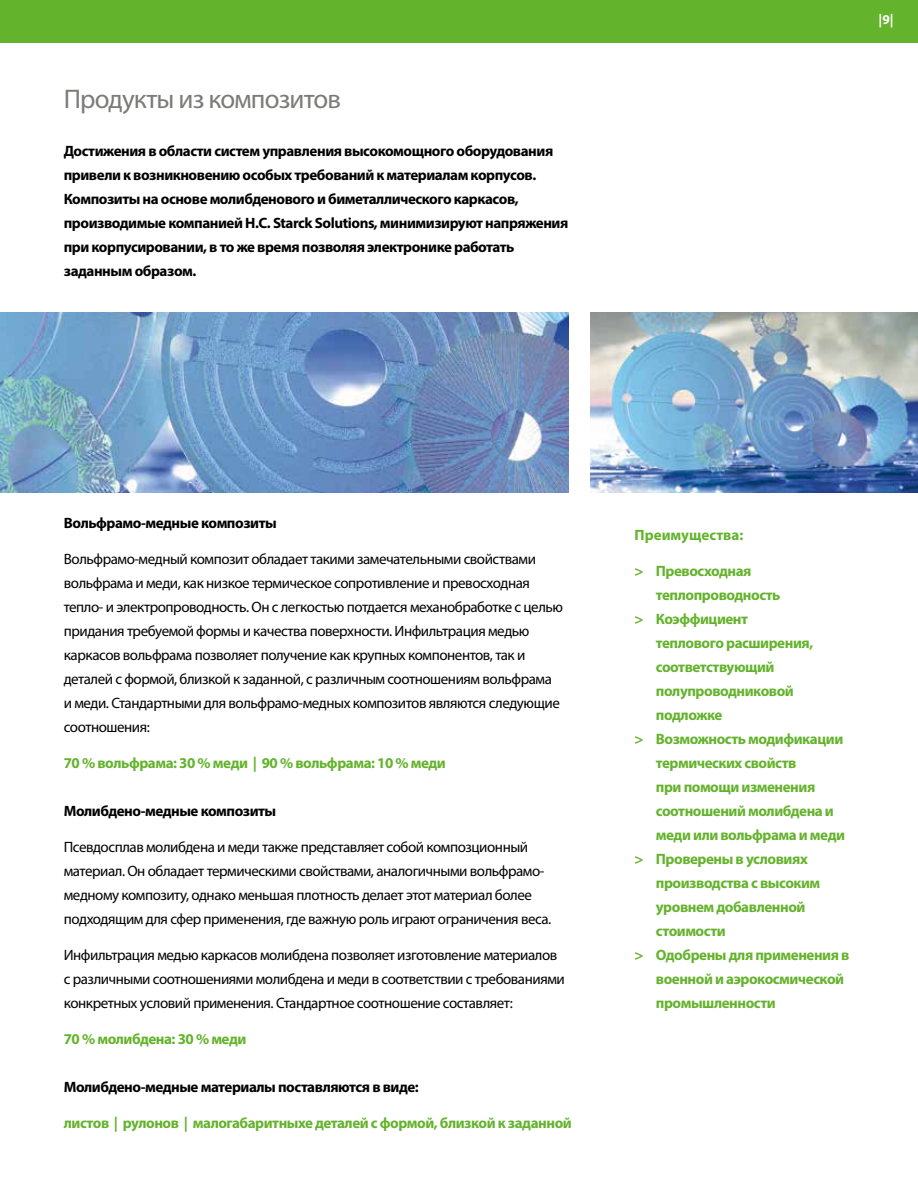
<style>
.page{position:relative;width:918px;height:1188px;background:#fff}
.page>*{position:absolute;margin:0;border:0;box-sizing:border-box;transform-origin:0 0}
.t1{font:27px "Myriad Pro";letter-spacing:-.03em;color:#7b7b7a}
.t2{font:15px/24px "Myriad Pro";letter-spacing:-.03em;color:#000}
.t3{font:700 15px "Myriad Pro";letter-spacing:-.03em;color:#64b32c}
.t4{font:700 15px/24px "Myriad Pro";letter-spacing:-.03em;color:#000}
.t5{font:700 15px "Myriad Pro";color:#64b32c}
.t6{font:700 13.5px "Myriad Pro";color:#fff}
</style>
<div class="page">
<img style="left:1px;top:312px;width:568px;height:180px">
<img style="left:0;top:312px;width:1px;height:180px">
<div style="left:0;top:0;width:918px;height:43px;background:#64b32c"></div>
<img style="left:591px;top:312px;width:327px;height:180px">
<h1 class="t1" style="left:64px;top:82px;width:279px">Продукты из композитов</h1>
<p class="t4" style="left:64px;top:138px;width:506px">Достижения в области систем управления высокомощного оборудования привели к возникновению особых требований к материалам корпусов.<br>Композиты на основе молибденового и биметаллического каркасов, производимые компанией H.C. Starck Solutions, минимизируют напряжения при корпусировании, в то же время позволяя электронике работать заданным образом.</p>
<p class="t6" style="left:879px;top:11px;width:17px">|9|</p>
<p class="t4" style="left:64px;top:510px;width:214px">Вольфрамо-медные композиты</p>
<p class="t2" style="left:64px;top:547px;width:501px">Вольфрамо-медный композит обладает такими замечательными свойствами вольфрама и меди, как низкое термическое сопротивление и превосходная тепло- и электропроводность. Он с легкостью потдается механобработке с целью придания требуемой формы и качества поверхности. Инфильтрация медью каркасов вольфрама позволяет получение как крупных компонентов, так и деталей с формой, близкой к заданной, с различным соотношениям вольфрама и меди. Стандартными для вольфрамо-медных композитов являются следующие соотношения:</p>
<p class="t3" style="left:64px;top:753px;width:384px">70 % вольфрама: 30 % меди | 90 % вольфрама: 10 % меди</p>
<p class="t4" style="left:64px;top:798px;width:214px">Молибдено-медные композиты</p>
<p class="t2" style="left:64px;top:835px;width:489px">Псевдосплав молибдена и меди также представляет собой композционный материал. Он обладает термическими свойствами, аналогичными вольфрамо&shy;медному композиту, однако меньшая плотность делает этот материал более подходящим для сфер применения, где важную роль играют ограничения веса.</p>
<p class="t2" style="left:64px;top:943px;width:503px">Инфильтрация медью каркасов молибдена позволяет изготовление материалов с различными соотношениями молибдена и меди в соответствии с требованиями конкретных условий применения. Стандартное соотношение составляет:</p>
<p class="t3" style="left:64px;top:1029px;width:184px">70 % молибдена: 30 % меди</p>
<p class="t4" style="left:64px;top:1074px;width:357px">Молибдено-медные материалы поставляются в виде:</p>
<p class="t3" style="left:64px;top:1113px;width:510px">листов | рулонов | малогабаритныхе деталей с формой, близкой к заданной</p>
<p class="t5" style="left:635px;top:525px;width:110px">Преимущества:</p>
<p class="t3" style="left:635px;top:561px;width:118px">&gt; Превосходная</p>
<p class="t3" style="left:656px;top:585px;width:126px">теплопроводность</p>
<p class="t3" style="left:635px;top:609px;width:115px">&gt; Коэффициент</p>
<p class="t3" style="left:656px;top:633px;width:159px">теплового расширения,</p>
<p class="t3" style="left:656px;top:657px;width:120px">соответствующий</p>
<p class="t3" style="left:656px;top:681px;width:139px">полупроводниковой</p>
<p class="t3" style="left:656px;top:705px;width:68px">подложке</p>
<p class="t3" style="left:635px;top:729px;width:210px">&gt; Возможность модификации</p>
<p class="t3" style="left:656px;top:753px;width:142px">термических свойств</p>
<p class="t3" style="left:656px;top:777px;width:161px">при помощи изменения</p>
<p class="t3" style="left:656px;top:801px;width:180px">соотношений молибдена и</p>
<p class="t3" style="left:656px;top:825px;width:191px">меди или вольфрама и меди</p>
<p class="t3" style="left:635px;top:849px;width:175px">&gt; Проверены в условиях</p>
<p class="t3" style="left:656px;top:873px;width:166px">производства с высоким</p>
<p class="t3" style="left:656px;top:897px;width:151px">уровнем добавленной</p>
<p class="t3" style="left:656px;top:921px;width:71px">стоимости</p>
<p class="t3" style="left:635px;top:945px;width:216px">&gt; Одобрены для применения в</p>
<p class="t3" style="left:656px;top:969px;width:190px">военной и аэрокосмической</p>
<p class="t3" style="left:656px;top:993px;width:121px">промышленности</p>
</div>
